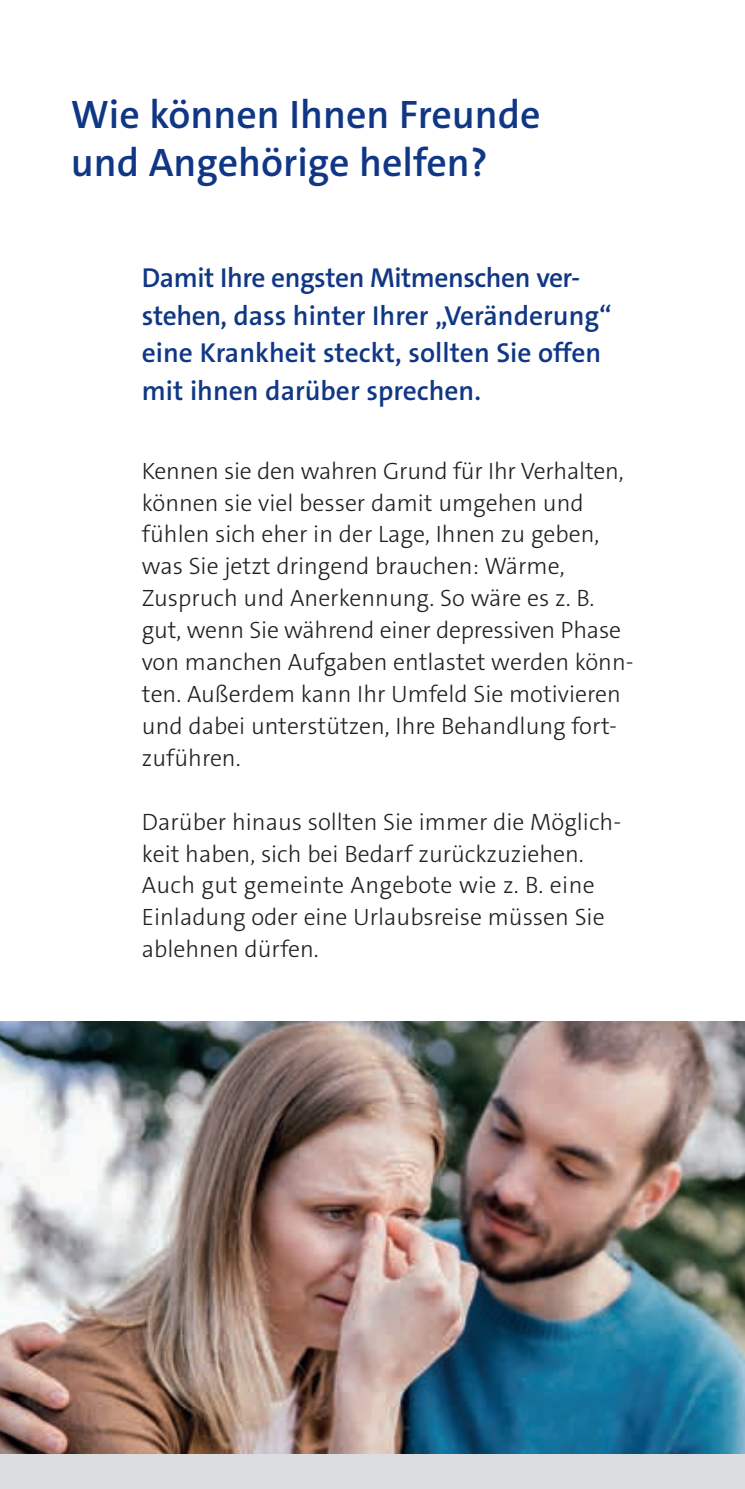
<style>
.page{position:relative;width:745px;height:1489px;background:#fff}
.page>*{position:absolute;margin:0;border:0;box-sizing:border-box;transform-origin:0 0}
.t1{font:600 40px/48px "The Sans C4 s";color:#103785}
.t2{font:600 27.5px/37.5px "The Sans C4 s";color:#103785}
.t3{font:300 23.75px/32px "The Sans C4 s";color:#231f20}
</style>
<div class="page">
<div style="left:0;top:1453px;width:744px;height:35px;background:#dcdddf"></div>
<img style="left:0;top:1021px;width:744px;height:432px">
<h1 class="t1" style="left:71px;top:90px;width:471px">Wie können Ihnen Freunde und Angehörige helfen?</h1>
<p class="t2" style="left:142px;top:259px;width:471px">Damit Ihre engsten Mitmenschen ver&shy;stehen, dass hinter Ihrer „Veränderung“ eine Krankheit steckt, sollten Sie offen mit ihnen darüber sprechen.</p>
<p class="t3" style="left:142px;top:455px;width:493px">Kennen sie den wahren Grund für Ihr Verhalten, können sie viel besser damit umgehen und fühlen sich eher in der Lage, Ihnen zu geben, was Sie jetzt dringend brauchen: Wärme, Zuspruch und Anerkennung. So wäre es z. B. gut, wenn Sie während einer depressiven Phase von manchen Aufgaben entlastet werden könn&shy;ten. Außerdem kann Ihr Umfeld Sie motivieren und dabei unterstützen, Ihre Behandlung fort&shy;zuführen.</p>
<p class="t3" style="left:142px;top:805px;width:478px">Darüber hinaus sollten Sie immer die Möglich&shy;keit haben, sich bei Bedarf zurückzuziehen.<br>Auch gut gemeinte Angebote wie z. B. eine Einladung oder eine Urlaubsreise müssen Sie ablehnen dürfen.</p>
</div>
